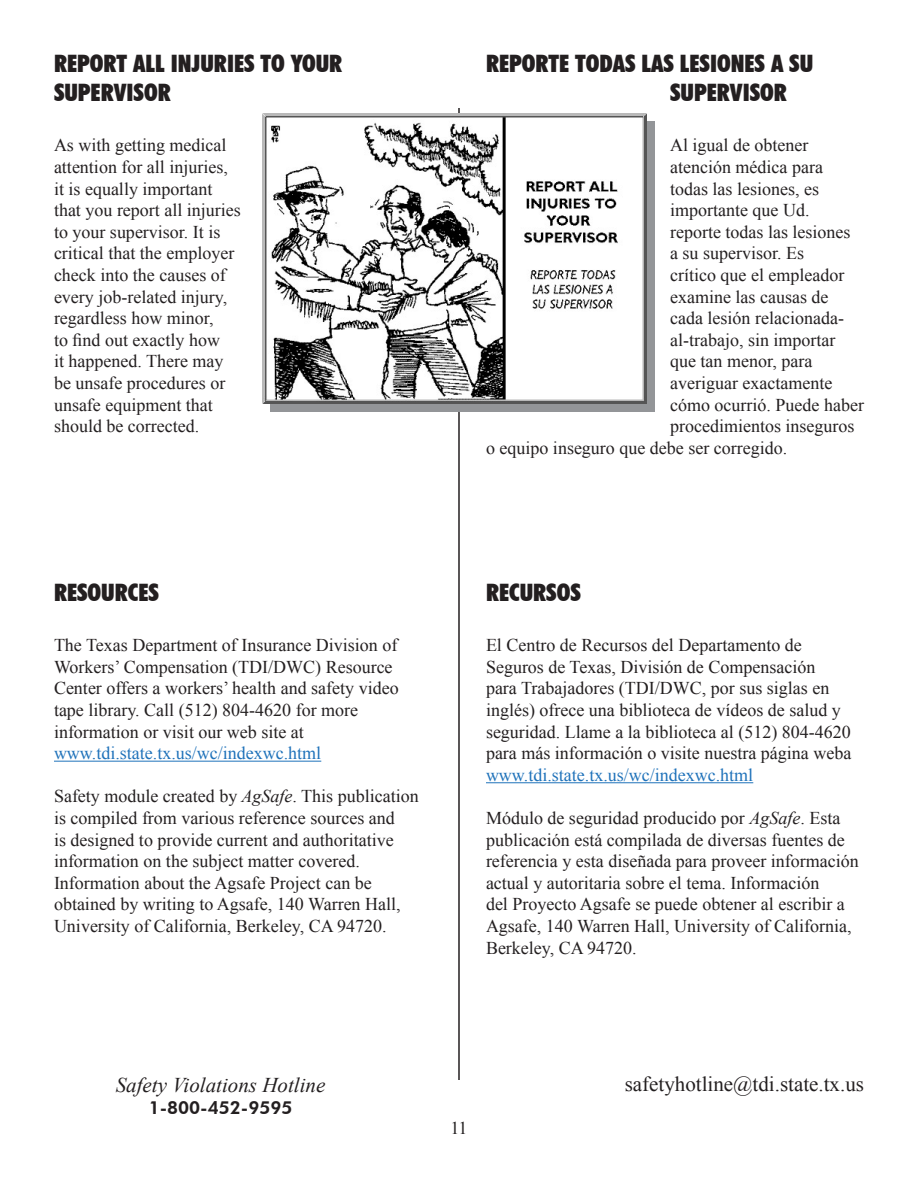
<style>
.page{position:relative;width:918px;height:1188px;background:#fff}
.page>*{position:absolute;margin:0;border:0;box-sizing:border-box;transform-origin:0 0}
.Bilingual_Subhead{font:900 condensed 24px/28.8px "Futura BT";color:#231f20}
.t1{font:21px "Times New Roman";color:#231f20}
.Body_text{font:italic 21px "Times New Roman";color:#231f20}
.Bilingual_body{font:18px/21.6px "Times New Roman";color:#231f20}
.Bilingual_body-2{font:18px "Times New Roman";color:#1f72ba}
.Body_text-2{font:800 18px "Futura BT";color:#231f20}
.s1{font-style:italic}
.s2{color:#1f72ba}
</style>
<div class="page">
<hr style="left:458px;top:108px;width:2px;height:972px;background:#231f20">
<div style="left:270px;top:121px;width:385px;height:291px;background:#939598"></div>
<img style="left:263px;top:113px;width:384px;height:290px">
<hr style="left:54px;top:761px;width:267px;height:1px;background:#1f72ba">
<hr style="left:486px;top:782px;width:267px;height:1px;background:#1f72ba">
<p class="Bilingual_Subhead" style="left:54px;top:49px;width:290px">REPORT ALL INJURIES TO YOUR<br>SUPERVISOR</p>
<p class="Bilingual_body" style="left:54px;top:134px;width:188px">As with getting medical attention for all injuries, it is equally important that you report all injuries to your supervisor. It is critical that the employer check into the causes of every job-related injury, regardless how minor,<br>to find out exactly how<br>it happened. There may be unsafe procedures or unsafe equipment that should be corrected.</p>
<p class="Bilingual_Subhead" style="left:670px;top:49px;width:145px;text-indent:-184px">REPORTE TODAS LAS LESIONES A SU<br>SUPERVISOR</p>
<p class="Bilingual_body" style="left:670px;top:134px;width:140px">Al igual de obtener</p>
<p class="Bilingual_body" style="left:670px;top:156px;width:154px">atención médica para</p>
<p class="Bilingual_body" style="left:670px;top:178px;width:150px">todas las lesiones, es</p>
<p class="Bilingual_body" style="left:670px;top:199px;width:141px">importante que Ud.</p>
<p class="Bilingual_body" style="left:670px;top:221px;width:182px">reporte todas las lesiones</p>
<p class="Bilingual_body" style="left:670px;top:242px;width:135px">a su supervisor. Es</p>
<p class="Bilingual_body" style="left:670px;top:264px;width:176px">crítico que el empleador</p>
<p class="Bilingual_body" style="left:670px;top:286px;width:160px">examine las causas de</p>
<p class="Bilingual_body" style="left:670px;top:307px;width:175px">cada lesión relacionada-</p>
<p class="Bilingual_body" style="left:670px;top:329px;width:167px">al-trabajo, sin importar</p>
<p class="Bilingual_body" style="left:670px;top:350px;width:144px">que tan menor, para</p>
<p class="Bilingual_body" style="left:670px;top:372px;width:164px">averiguar exactamente</p>
<p class="Bilingual_body" style="left:670px;top:394px;width:195px">cómo ocurrió. Puede haber</p>
<p class="Bilingual_body" style="left:670px;top:415px;width:186px">procedimientos inseguros</p>
<p class="Bilingual_body" style="left:486px;top:437px;width:303px">o equipo inseguro que debe ser corregido.</p>
<p class="Bilingual_Subhead" style="left:54px;top:578px;width:106px">RESOURCES</p>
<p class="Bilingual_body" style="left:54px;top:634px;width:346px">The Texas Department of Insurance Division of Workers’ Compensation (TDI/DWC) Resource Center offers a workers’ health and safety video tape library. Call (512) 804-4620 for more information or visit our web site at</p>
<p class="Bilingual_body-2" style="left:54px;top:741px;width:269px">www.tdi.state.tx.us/wc/indexwc.html</p>
<p class="Bilingual_body" style="left:54px;top:785px;width:366px">Safety module created by <span class="s1">AgSafe</span>. This publication is compiled from various reference sources and<br>is designed to provide current and authoritative information on the subject matter covered.<br>Information about the Agsafe Project can be obtained by writing to Agsafe, 140 Warren Hall, University of California, Berkeley, CA 94720.</p>
<p class="Bilingual_Subhead" style="left:486px;top:578px;width:96px">RECURSOS</p>
<p class="Bilingual_body" style="left:486px;top:634px;width:367px">El Centro de Recursos del Departamento de Seguros de Texas, División de Compensación<br>para Trabajadores (TDI/DWC, por sus siglas en inglés) ofrece una biblioteca de vídeos de salud y seguridad. Llame a la biblioteca al (512) 804-4620 para más información o visite nuestra página weba <span class="s2">www.tdi.state.tx.us/wc/indexwc.html</span></p>
<p class="Bilingual_body" style="left:486px;top:807px;width:374px">Módulo de seguridad producido por <span class="s1">AgSafe</span>. Esta publicación está compilada de diversas fuentes de referencia y esta diseñada para proveer información actual y autoritaria sobre el tema. Información<br>del Proyecto Agsafe se puede obtener al escribir a Agsafe, 140 Warren Hall, University of California, Berkeley, CA 94720.</p>
<p class="Body_text" style="left:116px;top:1070px;width:211px">Safety Violations Hotline</p>
<p class="Body_text-2" style="left:149px;top:1096px;width:145px">1-800-452-9595</p>
<p class="Bilingual_body" style="left:450px;top:1116px;width:19px">11</p>
<p class="t1" style="left:625px;top:1070px;width:241px">safetyhotline@tdi.state.tx.us</p>
</div>
